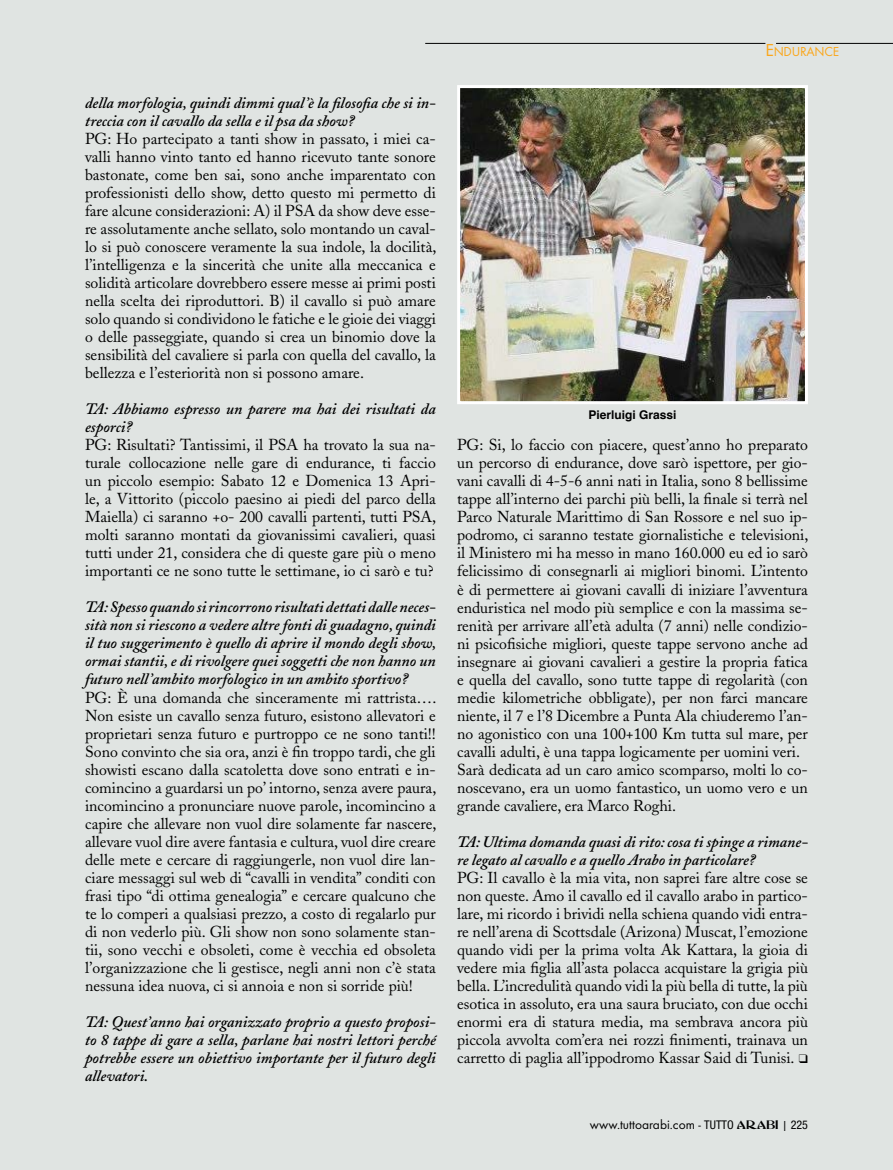
<style>
.page{position:relative;width:893px;height:1170px;background:#fff}
.page>*{position:absolute;margin:0;border:0;box-sizing:border-box;transform-origin:0 0}
.t1{font:15.75px/18px "Adobe Caslon";color:#000;text-align:justify}
.t2{font:italic 600 15.75px/18px "Adobe Caslon";color:#000}
.t3{font:13.5px "Futura T";color:#000}
.t4{font:13.5px "Futura T";letter-spacing:-.015em;color:#faa61a}
.t5{font:700 12px "Helvetica";color:#000}
.s1{font-size:18px}
.s2{font-family:"Helvetica Neue";font-stretch:condensed;font-size:12px}
.s3{font-family:"Abbess";font-size:12px}
.s4{font-size:12px}
</style>
<div class="page">
<div style="left:0;top:0;width:893px;height:1169px;background:#e0e4e2"></div>
<hr style="left:776px;top:43px;width:117px;height:1px;background:#000">
<hr style="left:425px;top:43px;width:340px;height:1px;background:#000">
<img style="left:461px;top:89px;width:343px;height:311px">
<div style="left:457px;top:85px;width:351px;height:319px;border:3px solid #fff"></div>
<p class="t2" style="left:85px;top:94px;width:352px">della morfologia, quindi dimmi qual’è la filosofia che si in&shy;treccia con il cavallo da sella e il psa da show?</p>
<p class="t1" style="left:85px;top:130px;width:353px">PG: Ho partecipato a tanti show in passato, i miei ca&shy;valli hanno vinto tanto ed hanno ricevuto tante sonore bastonate, come ben sai, sono anche imparentato con professionisti dello show, detto questo mi permetto di fare alcune considerazioni: A) il PSA da show deve esse&shy;re assolutamente anche sellato, solo montando un caval&shy;lo si può conoscere veramente la sua indole, la docilità, l’intelligenza e la sincerità che unite alla meccanica e solidità articolare dovrebbero essere messe ai primi posti nella scelta dei riproduttori. B) il cavallo si può amare solo quando si condividono le fatiche e le gioie dei viaggi o delle passeggiate, quando si crea un binomio dove la sensibilità del cavaliere si parla con quella del cavallo, la bellezza e l’esteriorità non si possono amare.</p>
<p class="t2" style="left:85px;top:400px;width:352px">TA: Abbiamo espresso un parere ma hai dei risultati da esporci?</p>
<p class="t1" style="left:85px;top:436px;width:353px">PG: Risultati? Tantissimi, il PSA ha trovato la sua na&shy;turale collocazione nelle gare di endurance, ti faccio un piccolo esempio: Sabato 12 e Domenica 13 Apri&shy;le, a Vittorito (piccolo paesino ai piedi del parco della Maiella) ci saranno +o- 200 cavalli partenti, tutti PSA, molti saranno montati da giovanissimi cavalieri, quasi tutti under 21, considera che di queste gare più o meno importanti ce ne sono tutte le settimane, io ci sarò e tu?</p>
<p class="t2" style="left:85px;top:598px;width:353px;text-align:justify">TA: Spesso quando si rincorrono risultati dettati dalle neces&shy;sità non si riescono a vedere altre fonti di guadagno, quindi il tuo suggerimento è quello di aprire il mondo degli show, ormai stantii, e di rivolgere quei soggetti che non hanno un futuro nell’ambito morfologico in un ambito sportivo?</p>
<p class="t1" style="left:85px;top:688px;width:353px">PG: È una domanda che sinceramente mi rattrista….<br>Non esiste un cavallo senza futuro, esistono allevatori e proprietari senza futuro e purtroppo ce ne sono tanti!!<br>Sono convinto che sia ora, anzi è fin troppo tardi, che gli showisti escano dalla scatoletta dove sono entrati e in&shy;comincino a guardarsi un po’ intorno, senza avere paura, incomincino a pronunciare nuove parole, incomincino a capire che allevare non vuol dire solamente far nascere, allevare vuol dire avere fantasia e cultura, vuol dire creare delle mete e cercare di raggiungerle, non vuol dire lan&shy;ciare messaggi sul web di “cavalli in vendita” conditi con frasi tipo “di ottima genealogia” e cercare qualcuno che te lo comperi a qualsiasi prezzo, a costo di regalarlo pur di non vederlo più. Gli show non sono solamente stan&shy;tii, sono vecchi e obsoleti, come è vecchia ed obsoleta l’organizzazione che li gestisce, negli anni non c’è stata nessuna idea nuova, ci si annoia e non si sorride più!</p>
<p class="t2" style="left:85px;top:1012px;width:352px;text-align:justify">TA: Quest’anno hai organizzato proprio a questo proposi&shy;to 8 tappe di gare a sella, parlane hai nostri lettori perché potrebbe essere un obiettivo importante per il futuro degli allevatori.</p>
<p class="t4" style="left:765px;top:44px;width:75px"><span class="s1">E</span>NDURANCE</p>
<p class="t5" style="left:588px;top:405px;width:90px">Pierluigi Grassi</p>
<p class="t1" style="left:457px;top:436px;width:353px;text-align:left">PG: Si, lo faccio con piacere, quest’anno ho preparato un percorso di endurance, dove sarò ispettore, per gio&shy;vani cavalli di 4-5-6 anni nati in Italia, sono 8 bellissime tappe all’interno dei parchi più belli, la finale si terrà nel Parco Naturale Marittimo di San Rossore e nel suo ip&shy;podromo, ci saranno testate giornalistiche e televisioni, il Ministero mi ha messo in mano 160.000 eu ed io sarò felicissimo di consegnarli ai migliori binomi. L’intento è di permettere ai giovani cavalli di iniziare l’avventura enduristica nel modo più semplice e con la massima se&shy;renità per arrivare all’età adulta (7 anni) nelle condizio&shy;ni psicofisiche migliori, queste tappe servono anche ad insegnare ai giovani cavalieri a gestire la propria fatica e quella del cavallo, sono tutte tappe di regolarità (con medie kilometriche obbligate), per non farci mancare niente, il 7 e l’8 Dicembre a Punta Ala chiuderemo l’an&shy;no agonistico con una 100+100 Km tutta sul mare, per cavalli adulti, è una tappa logicamente per uomini veri.<br>Sarà dedicata ad un caro amico scomparso, molti lo co&shy;noscevano, era un uomo fantastico, un uomo vero e un grande cavaliere, era Marco Roghi.</p>
<p class="t2" style="left:457px;top:833px;width:352px">TA: Ultima domanda quasi di rito: cosa ti spinge a rimane&shy;re legato al cavallo e a quello Arabo in particolare?</p>
<p class="t1" style="left:457px;top:868px;width:352px">PG: Il cavallo è la mia vita, non saprei fare altre cose se non queste. Amo il cavallo ed il cavallo arabo in partico&shy;lare, mi ricordo i brividi nella schiena quando vidi entra&shy;re nell’arena di Scottsdale (Arizona) Muscat, l’emozione quando vidi per la prima volta Ak Kattara, la gioia di vedere mia figlia all’asta polacca acquistare la grigia più bella. L’incredulità quando vidi la più bella di tutte, la più esotica in assoluto, era una saura bruciato, con due occhi enormi era di statura media, ma sembrava ancora più piccola avvolta com’era nei rozzi finimenti, trainava un carretto di paglia all’ippodromo Kassar Said di Tunisi. ❑</p>
<p class="t3" style="left:590px;top:1116px;width:219px">www.tuttoarabi.com - <span class="s2">TUTTO</span> <span class="s3">ARABI</span> <span class="s4">|</span> <span class="s2">225</span></p>
</div>
